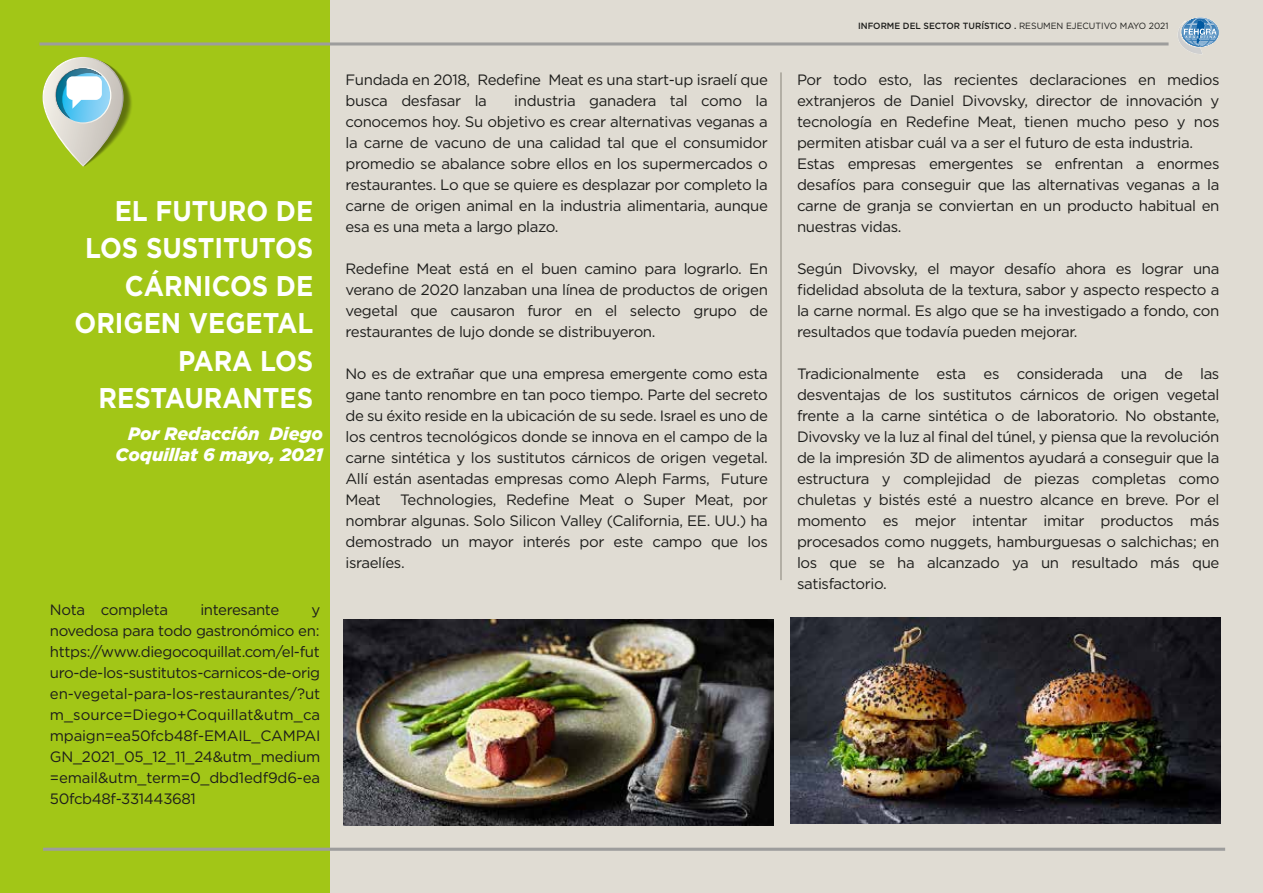
<style>
.page{position:relative;width:1263px;height:893px;background:#e0dcd3}
.page>*{position:absolute;margin:0;border:0;box-sizing:border-box;transform-origin:0 0}
.t1{font:700 28.5px/37.5px "Gotham";color:#fff;text-align:right;scale:.9 1}
.t2{font:italic 900 18px/21px "Gotham";color:#fff;text-align:right}
.t3{font:15px/21px "Gotham";letter-spacing:-.025em;color:#1d1d1b;text-align:justify}
.t4{font:500 9px "Gotham";color:#1d1d1b;scale:.96 1}
.s1{font-weight:400}
</style>
<div class="page">
<div style="left:0;top:0;width:330px;height:893px;background:#a2c617"></div>
<svg style="left:1177px;top:17px;width:42px;height:37px"></svg>
<hr style="left:39px;top:42px;width:1129px;height:3px;background:#9d9d9c">
<hr style="left:43px;top:848px;width:1182px;height:3px;background:#9d9d9c">
<svg style="left:43px;top:57px;width:89px;height:110px"></svg>
<div style="left:67px;top:76px;width:35px;height:24px;background:#fff;border-radius:6px"></div>
<img style="left:344px;top:619px;width:429px;height:206px">
<img style="left:791px;top:618px;width:429px;height:206px">
<h1 class="t1" style="left:75px;top:192px;width:267px">EL FUTURO DE<br>LOS SUSTITUTOS<br>CÁRNICOS DE<br>ORIGEN VEGETAL<br>PARA LOS<br>RESTAURANTES</h1>
<p class="t2" style="left:115px;top:422px;width:209px">Por Redacción Diego<br>Coquillat 6 mayo, 2021</p>
<p class="t3" style="left:50px;top:599px;width:120px">Nota completa</p>
<p class="t3" style="left:200px;top:599px;width:80px">interesante</p>
<p class="t3" style="left:50px;top:599px;width:272px;text-indent:261px">y novedosa para todo gastronómico en: https://www.diegocoquillat.com/el-fut uro-de-los-sustitutos-carnicos-de-orig en-vegetal-para-los-restaurantes/?ut m_source=Diego+Coquillat&amp;utm_ca mpaign=ea50fcb48f-EMAIL_CAMPAI GN_2021_05_12_11_24&amp;utm_medium =email&amp;utm_term=0_dbd1edf9d6-ea 50fcb48f-331443681</p>
<p class="t3" style="left:345px;top:69px;width:424px">Fundada en 2018, Redefine Meat es una start-up israelí que busca desfasar la</p>
<p class="t3" style="left:345px;top:90px;width:424px;text-indent:169px">industria ganadera tal como la conocemos hoy. Su objetivo es crear alternativas veganas a la carne de vacuno de una calidad tal que el consumidor promedio se abalance sobre ellos en los supermercados o restaurantes. Lo que se quiere es desplazar por completo la carne de origen animal en la industria alimentaria, aunque esa es una meta a largo plazo.</p>
<p class="t3" style="left:345px;top:258px;width:424px">Redefine Meat está en el buen camino para lograrlo. En verano de 2020 lanzaban una línea de productos de origen vegetal que causaron furor en el selecto grupo de restaurantes de lujo donde se distribuyeron.</p>
<p class="t3" style="left:345px;top:363px;width:424px">No es de extrañar que una empresa emergente como esta gane tanto renombre en tan poco tiempo. Parte del secreto de su éxito reside en la ubicación de su sede. Israel es uno de los centros tecnológicos donde se innova en el campo de la carne sintética y los sustitutos cárnicos de origen vegetal.<br>Allí están asentadas empresas como Aleph Farms, Future Meat</p>
<p class="t3" style="left:345px;top:489px;width:424px;text-indent:55px">Technologies, Redefine Meat o Super Meat, por nombrar algunas. Solo Silicon Valley (California, EE. UU.) ha demostrado un mayor interés por este campo que los israelíes.</p>
<p class="t4" style="left:858px;top:20px;width:325px">INFORME DEL SECTOR TURÍSTICO . <span class="s1">RESUMEN EJECUTIVO MAYO 2021</span></p>
<p class="t3" style="left:797px;top:69px;width:424px;text-align:left">Por todo esto, las recientes declaraciones en medios extranjeros de Daniel Divovsky, director de innovación y tecnología en Redefine Meat, tienen mucho peso y nos permiten atisbar cuál va a ser el futuro de esta industria.<br>Estas empresas emergentes se enfrentan a enormes desafíos para conseguir que las alternativas veganas a la carne de granja se conviertan en un producto habitual en nuestras vidas.</p>
<p class="t3" style="left:797px;top:258px;width:424px">Según Divovsky, el mayor desafío ahora es lograr una fidelidad absoluta de la textura, sabor y aspecto respecto a la carne normal. Es algo que se ha investigado a fondo, con resultados que todavía pueden mejorar.</p>
<p class="t3" style="left:797px;top:363px;width:424px">Tradicionalmente esta es considerada una de las desventajas de los sustitutos cárnicos de origen vegetal frente a la carne sintética o de laboratorio. No obstante, Divovsky ve la luz al final del túnel, y piensa que la revolución de la impresión 3D de alimentos ayudará a conseguir que la estructura y complejidad de piezas completas como chuletas y bistés esté a nuestro alcance en breve. Por el momento es mejor intentar imitar productos más procesados como nuggets, hamburguesas o salchichas; en los que se ha alcanzado ya un resultado más que satisfactorio.</p>
</div>
